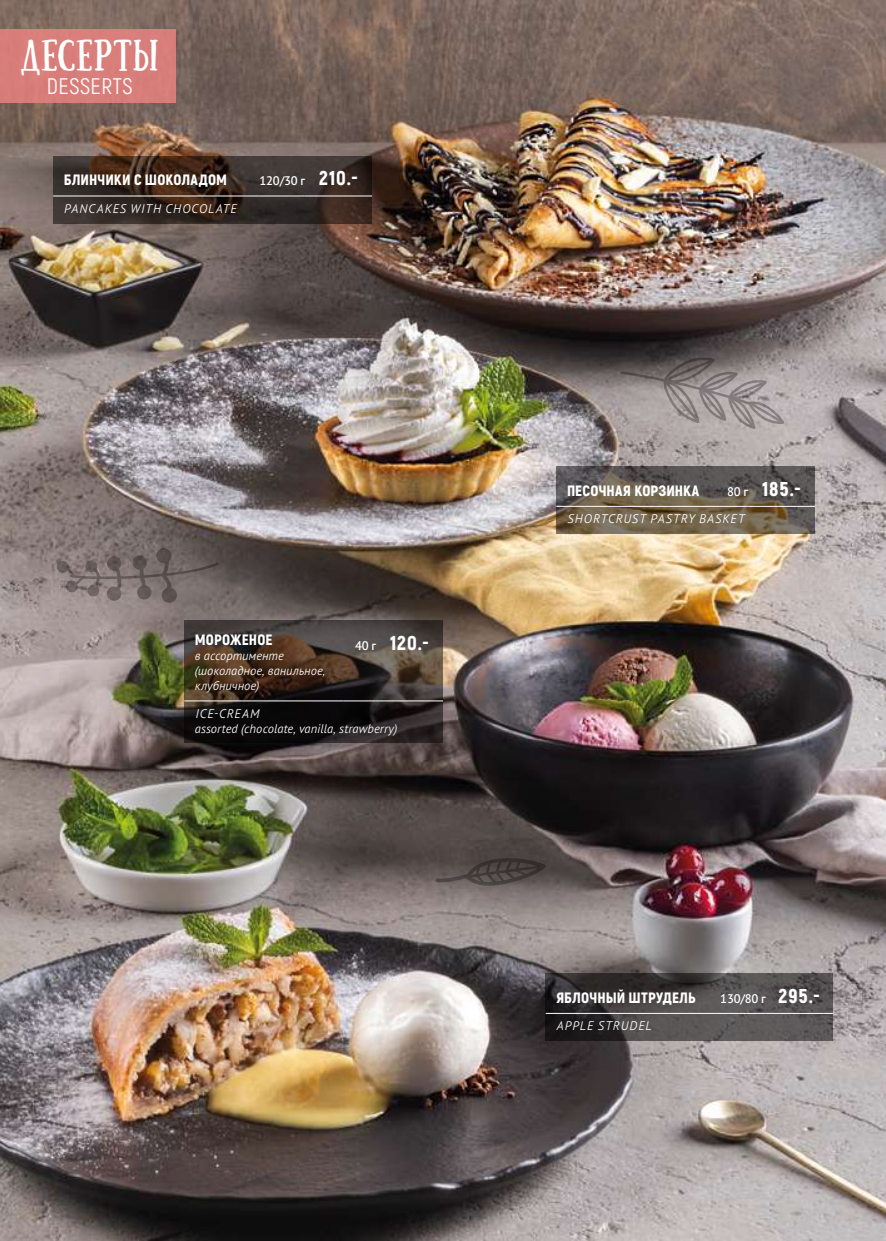
<style>
.page{position:relative;width:886px;height:1241px;background:#fff}
.page>*{position:absolute;margin:0;border:0;box-sizing:border-box;transform-origin:0 0}
.t1{font:31.25px "Sunday";letter-spacing:.035em;color:#fff}
.t2{font:22.5px "Akrobat";letter-spacing:.025em;color:#fff}
.t3{font:900 20px "Akrobat";letter-spacing:.05em;color:#fff}
.t4{font:900 15px "Akrobat";letter-spacing:.005em;color:#fff}
.t5{font:italic 300 12.5px/15px "PT Sans Pro";letter-spacing:.01em;color:#fff}
.t6{font:italic 300 12.5px "PT Sans Pro";letter-spacing:.08em;color:#fff}
.t7{font:600 12.5px "PT Sans Pro";letter-spacing:-.02em;color:#fff}
.t8{font:italic 300 12.5px "PT Sans Pro";letter-spacing:.075em;color:#fff}
.s1{font-family:"Akrobat";font-weight:900;font-size:20px}
.s2{font-family:"PT Sans Pro";font-weight:600;font-size:12.5px}
</style>
<div class="page">
<img style="left:0;top:0;width:886px;height:1240px">
<svg style="left:620px;top:354px;width:164px;height:75px"></svg>
<svg style="left:65px;top:547px;width:154px;height:56px"></svg>
<svg style="left:87px;top:584px;width:13px;height:12px"></svg>
<svg style="left:85px;top:560px;width:13px;height:12px"></svg>
<svg style="left:66px;top:580px;width:12px;height:12px"></svg>
<svg style="left:56px;top:560px;width:13px;height:13px"></svg>
<svg style="left:436px;top:855px;width:110px;height:34px"></svg>
<svg style="left:53px;top:156px;width:319px;height:67px"></svg>
<hr style="left:53px;top:195px;width:206px;height:1px;background:#fff">
<hr style="left:259px;top:195px;width:46px;height:1px;background:#fff">
<hr style="left:305px;top:195px;width:67px;height:1px;background:#fff">
<svg style="left:556px;top:466px;width:259px;height:67px"></svg>
<hr style="left:556px;top:506px;width:160px;height:1px;background:#fff">
<hr style="left:716px;top:506px;width:32px;height:1px;background:#fff">
<hr style="left:748px;top:506px;width:67px;height:1px;background:#fff">
<svg style="left:184px;top:620px;width:259px;height:123px"></svg>
<hr style="left:184px;top:700px;width:160px;height:1px;background:#fff">
<hr style="left:344px;top:700px;width:32px;height:1px;background:#fff">
<hr style="left:376px;top:700px;width:67px;height:1px;background:#fff">
<svg style="left:546px;top:973px;width:287px;height:67px"></svg>
<hr style="left:546px;top:1012px;width:170px;height:1px;background:#fff">
<hr style="left:716px;top:1012px;width:49px;height:1px;background:#fff">
<hr style="left:765px;top:1012px;width:68px;height:1px;background:#fff">
<div style="left:0;top:30px;width:176px;height:73px;background:#d97e7a"></div>
<h1 class="t1" style="left:21px;top:34px;width:138px">десерты</h1>
<h2 class="t2" style="left:47px;top:73px;width:87px">DESSERTS</h2>
<p class="t4" style="left:64px;top:170px;width:165px">БЛИНЧИКИ С ШОКОЛАДОМ</p>
<p class="t7" style="left:260px;top:173px;width:100px">120/30 г <span class="s1">210.-</span></p>
<p class="t6" style="left:64px;top:200px;width:174px">PANCAKES WITH CHOCOLATE</p>
<p class="t4" style="left:195px;top:630px;width:79px">МОРОЖЕНОЕ</p>
<p class="t5" style="left:195px;top:648px;width:132px">в ассортименте (шоколадное, ванильное, клубничное)</p>
<h3 class="t3" style="left:355px;top:630px;width:75px"><span class="s2">40 г</span> 120.-</h3>
<p class="t5" style="left:195px;top:705px;width:204px">ICE-CREAM<br>assorted (chocolate, vanilla, strawberry)</p>
<p class="t4" style="left:567px;top:480px;width:134px">ПЕСОЧНАЯ КОРЗИНКА</p>
<h3 class="t3" style="left:727px;top:475px;width:75px"><span class="s2">80 г</span> 185.-</h3>
<p class="t8" style="left:567px;top:510px;width:178px">SHORTCRUST PASTRY BASKET</p>
<p class="t4" style="left:556px;top:987px;width:141px">ЯБЛОЧНЫЙ ШТРУДЕЛЬ</p>
<p class="t7" style="left:720px;top:990px;width:101px">130/80 г <span class="s1">295.-</span></p>
<p class="t6" style="left:557px;top:1017px;width:96px">APPLE STRUDEL</p>
</div>
